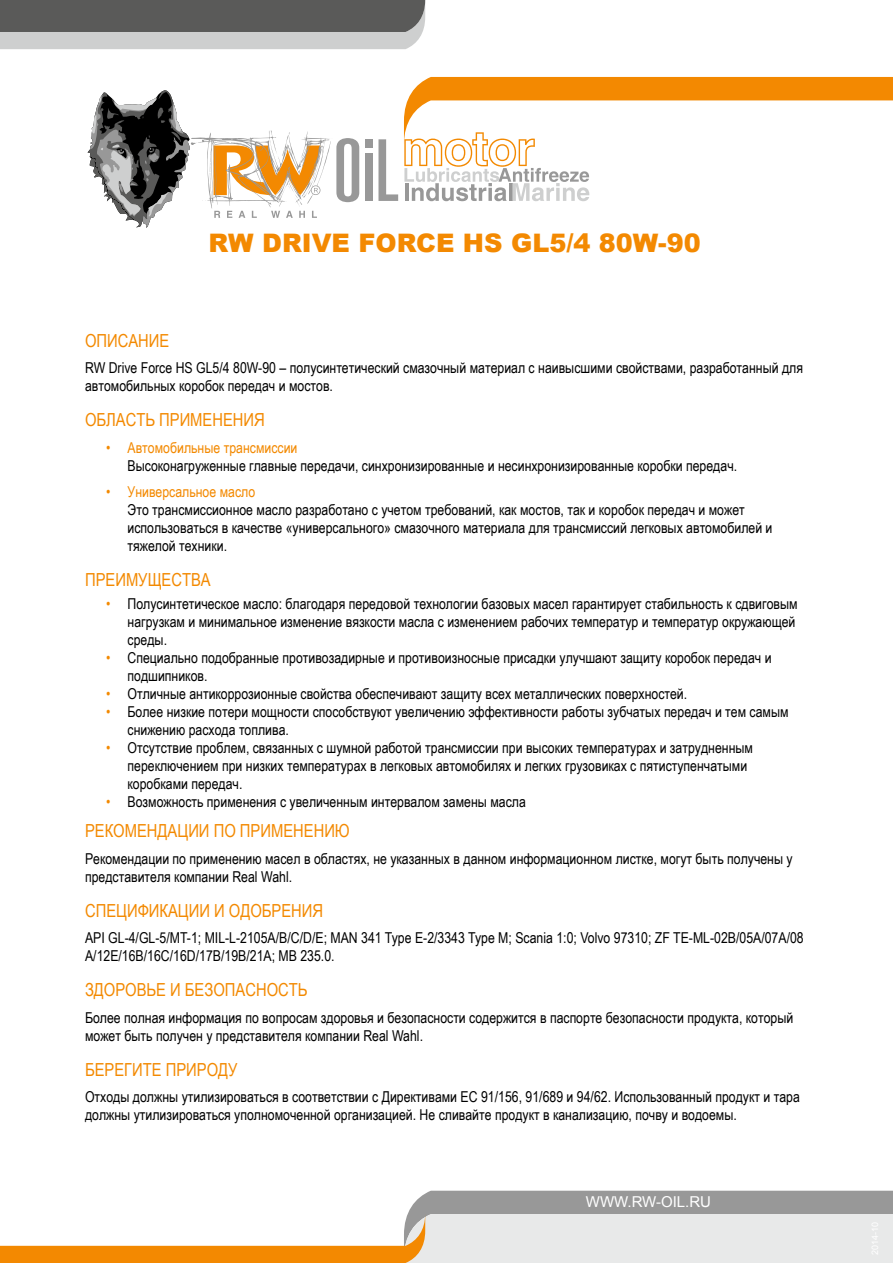
<style>
.page{position:relative;width:893px;height:1263px;background:#fff}
.page>*{position:absolute;margin:0;border:0;box-sizing:border-box;transform-origin:0 0}
.t1{font:900 25.5px "Arial";color:#f38901}
.t2{font:18px "Arial Narrow";color:#f38901}
.t3{font:15px/18px "Arial Narrow";color:#000}
.t4{font:15px "Arial Narrow";color:#f38901}
.t5{font:15px "Arial";color:#fff}
.s1{color:#f38901}
</style>
<div class="page">
<svg style="left:0;top:1191px;width:893px;height:72px"></svg>
<svg style="left:88px;top:90px;width:271px;height:138px"></svg>
<svg style="left:378px;top:139px;width:20px;height:62px"></svg>
<div style="left:365px;top:139px;width:8px;height:9px;background:#989898"></div>
<div style="left:365px;top:153px;width:8px;height:48px;background:#989898"></div>
<svg style="left:404px;top:77px;width:489px;height:124px"></svg>
<svg style="left:0;top:0;width:425px;height:49px;background:#838382"></svg>
<h1 class="t1" style="left:208px;top:224px;width:494px">RW DRIVE FORCE HS GL5/4 80W-90</h1>
<p class="t2" style="left:85px;top:327px;width:86px">Описание</p>
<p class="t3" style="left:85px;top:358px;width:720px">RW Drive Force HS GL5/4 80W-90 – полусинтетический смазочный материал с наивысшими свойствами, разработанный для автомобильных коробок передач и мостов.</p>
<p class="t2" style="left:85px;top:407px;width:181px">Область применения</p>
<p class="t4" style="left:106px;top:436px;width:193px">• Автомобильные трансмиссии</p>
<p class="t3" style="left:128px;top:456px;width:611px">Высоконагруженные главные передачи, синхронизированные и несинхронизированные коробки передач.</p>
<p class="t4" style="left:106px;top:481px;width:150px">• Универсальное масло</p>
<p class="t3" style="left:128px;top:500px;width:646px">Это трансмиссионное масло разработано с учетом требований, как мостов, так и коробок передач и может использоваться в качестве «универсального» смазочного материала для трансмиссий легковых автомобилей и тяжелой техники.</p>
<p class="t2" style="left:85px;top:567px;width:127px">Преимущества</p>
<p class="t3" style="left:128px;top:594px;width:672px;text-indent:-21px"><span class="s1">•</span> Полусинтетическое масло: благодаря передовой технологии базовых масел гарантирует стабильность к cдвиговым нагрузкам и минимальное изменение вязкости масла с изменением рабочих температур и температур окружающей среды.</p>
<p class="t3" style="left:128px;top:648px;width:645px;text-indent:-21px"><span class="s1">•</span> Специально подобранные противозадирные и противоизносные присадки улучшают защиту коробок передач и подшипников.</p>
<p class="t3" style="left:106px;top:684px;width:582px"><span class="s1">•</span> Отличные антикоррозионные свойства обеспечивают защиту всех металлических поверхностей.</p>
<p class="t3" style="left:128px;top:702px;width:663px;text-indent:-21px"><span class="s1">•</span> Более низкие потери мощности способствуют увеличению эффективности работы зубчатых передач и тем самым снижению расхода топлива.</p>
<p class="t3" style="left:128px;top:738px;width:627px;text-indent:-21px"><span class="s1">•</span> Отсутствие проблем, связанных с шумной работой трансмиссии при высоких температурах и затрудненным переключением при низких температурах в легковых автомобилях и легких грузовиках с пятиступенчатыми коробками передач.</p>
<p class="t3" style="left:106px;top:792px;width:421px"><span class="s1">•</span> Возможность применения с увеличенным интервалом замены масла</p>
<p class="t2" style="left:85px;top:818px;width:266px">Рекомендации по применению</p>
<p class="t3" style="left:85px;top:849px;width:709px">Рекомендации по применению масел в областях, не указанных в данном информационном листке, могут быть получены у представителя компании Real Wahl.</p>
<p class="t2" style="left:85px;top:897px;width:240px">Спецификации и одобрения</p>
<p class="t3" style="left:85px;top:928px;width:720px">API GL-4/GL-5/MT-1; MIL-L-2105A/B/C/D/E; MAN 341 Type E-2/3343 Type M; Scania 1:0; Volvo 97310; ZF TE-ML-02B/05A/07A/08<br>A/12E/16B/16C/16D/17B/19B/21A; MB 235.0.</p>
<p class="t2" style="left:85px;top:977px;width:224px">Здоровье и безопасность</p>
<p class="t3" style="left:85px;top:1008px;width:710px">Более полная информация по вопросам здоровья и безопасности содержится в паспорте безопасности продукта, который может быть получен у представителя компании Real Wahl.</p>
<p class="t2" style="left:85px;top:1056px;width:152px">Берегите природу</p>
<p class="t3" style="left:85px;top:1087px;width:716px">Отходы должны утилизироваться в соответствии с Директивами EC 91/156, 91/689 и 94/62. Использованный продукт и тара должны утилизироваться уполномоченной организацией. Не сливайте продукт в канализацию, почву и водоемы.</p>
<p class="t5" style="left:586px;top:1192px;width:127px">WWW.RW-OIL.RU</p>
</div>
